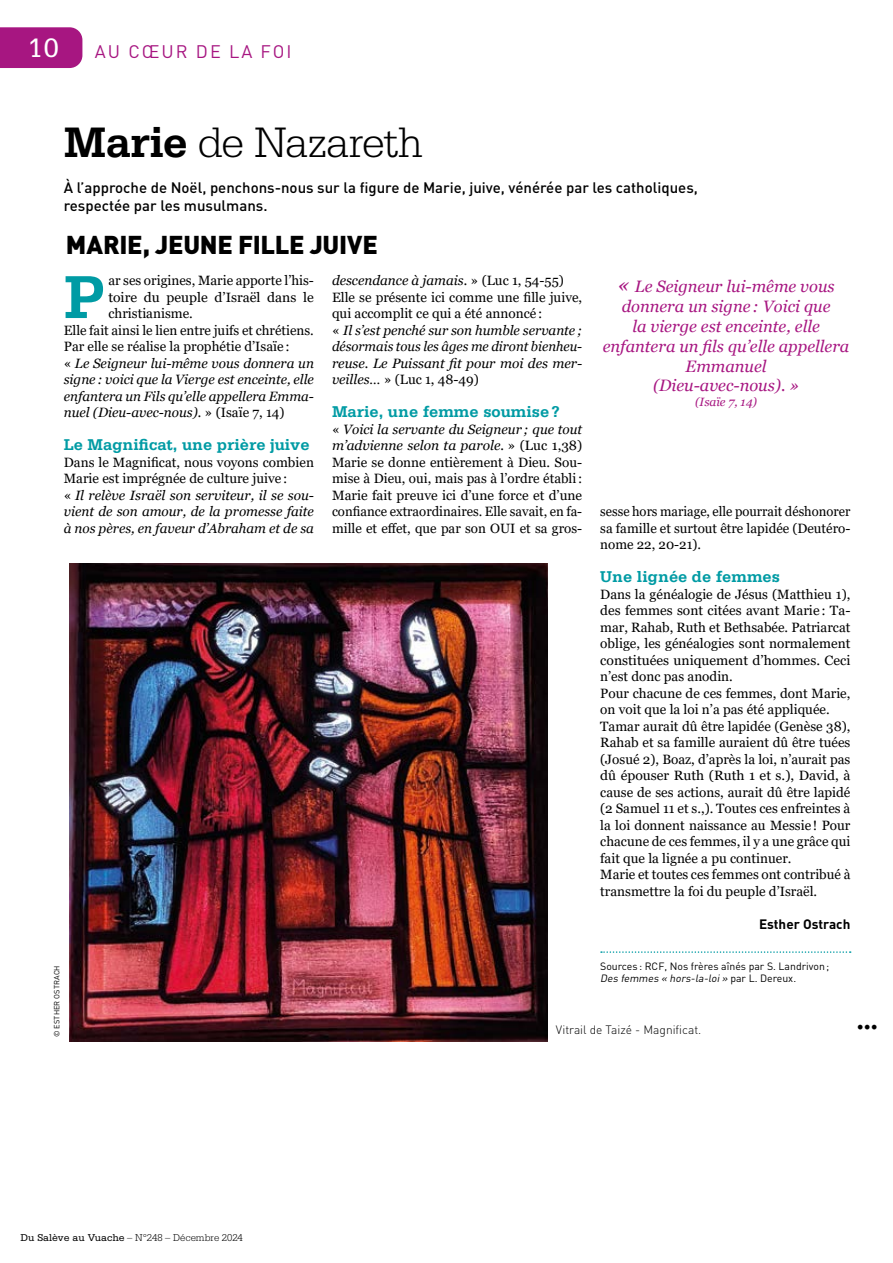
<style>
.page{position:relative;width:893px;height:1263px;background:#fff}
.page>*{position:absolute;margin:0;border:0;box-sizing:border-box;transform-origin:0 0}
.t1{font:700 63.9px "Serifa Std";color:#009ba4}
.t2{font:300 45px "Serifa Std";letter-spacing:-.025em;color:#000}
.t3{font:28.2px "Serifa Std";color:#fff}
.t4{font:900 25.5px "DIN Pro";letter-spacing:-.01em;color:#000}
.t5{font:18px "DIN Pro";letter-spacing:.11em;color:#a71681}
.t6{font:18px "Minion Pro";color:#000}
.t7{font:italic 16.5px/19.8px "Georgia";color:#a71681;text-align:center}
.t8{font:700 16.5px "Serifa Std";color:#009ba4}
.t9{font:500 15px/18px "DIN Pro";color:#000}
.t10{font:13.5px/16.5px "Georgia";color:#000;text-align:justify}
.t11{font:italic 13.5px/16.5px "Georgia";color:#000}
.t12{font:13.5px/16.5px "Georgia";color:#000;text-align:justify;scale:.96 1}
.t13{font:700 13.5px "DIN Pro";color:#000}
.t14{font:300 12px "DIN Pro";color:#000}
.t15{font:italic 12px "Georgia";color:#a71681}
.t16{font:10.5px/12px "DIN Pro";color:#000}
.t17{font:300 10.5px "Serifa Std";color:#000}
.t18{font:7.5px "DIN Pro";letter-spacing:.01em;color:#000}
.s1{font-weight:700}
.s2{font-style:normal}
.s3{font-style:italic}
.s4{font-size:21px}
.s5{font-weight:400}
</style>
<div class="page">
<svg style="left:601px;top:951px;width:250px;height:2px"></svg>
<img style="left:69px;top:564px;width:478px;height:478px">
<div style="left:0;top:27px;width:82px;height:41px;background:#a71681"></div>
<h3 class="t3" style="left:28px;top:32px;width:33px">10</h3>
<h3 class="t5" style="left:95px;top:40px;width:198px">AU CŒUR DE LA FOI</h3>
<h2 class="t2" style="left:64px;top:117px;width:361px"><span class="s1">Marie</span> de Nazareth</h2>
<p class="t9" style="left:64px;top:178px;width:636px">À l’approche de Noël, penchons-nous sur la figure de Marie, juive, vénérée par les catholiques, respectée par les musulmans.</p>
<h3 class="t4" style="left:66px;top:228px;width:314px">MARIE, JEUNE FILLE JUIVE</h3>
<h1 class="t1" style="left:64px;top:260px;width:44px">P</h1>
<p class="t10" style="left:108px;top:272px;width:207px">ar ses origines, Marie apporte l’his-</p>
<p class="t10" style="left:108px;top:289px;width:207px">toire du peuple d’Israël dans le</p>
<p class="t10" style="left:108px;top:305px;width:86px">christianisme.</p>
<p class="t10" style="left:64px;top:322px;width:252px">Elle fait ainsi le lien entre juifs et chrétiens.</p>
<p class="t10" style="left:64px;top:338px;width:227px">Par elle se réalise la prophétie d’Isaïe :</p>
<p class="t11" style="left:64px;top:355px;width:252px"><span class="s2">«</span> Le Seigneur lui-même vous donnera un</p>
<p class="t11" style="left:64px;top:371px;width:252px">signe : voici que la Vierge est enceinte, elle</p>
<p class="t11" style="left:64px;top:388px;width:252px">enfantera un Fils qu’elle appellera Emma-</p>
<p class="t11" style="left:64px;top:404px;width:222px">nuel (Dieu-avec-nous). <span class="s2">» (Isaïe 7, 14)</span></p>
<p class="t8" style="left:64px;top:435px;width:247px">Le Magnificat, une prière juive</p>
<p class="t11" style="left:64px;top:454px;width:252px"><span class="s2">Dans le Magnificat, nous voyons combien Marie est imprégnée de culture juive :<br>«</span> Il relève Israël son serviteur, il se sou&shy;vient de son amour, de la promesse faite à nos pères, en faveur d’Abraham et de sa</p>
<p class="t18" style="left:52px;top:1037px;width:73px;rotate:-90deg">© ESTHER OSTRACH</p>
<p class="t11" style="left:332px;top:272px;width:252px">descendance à jamais. <span class="s2">» (Luc 1, 54-55)<br>Elle se présente ici comme une fille juive, qui accomplit ce qui a été annoncé :<br>«</span> Il s’est penché sur son humble servante ; désormais tous les âges me diront bienheu&shy;reuse. Le Puissant fit pour moi des mer&shy;veilles… <span class="s2">» (Luc 1, 48-49)</span></p>
<p class="t8" style="left:332px;top:402px;width:229px">Marie, une femme soumise?</p>
<p class="t10" style="left:332px;top:421px;width:252px">« <span class="s3">Voici la servante du Seigneur ; que tout m’advienne selon ta parole.</span> » (Luc 1,38)<br>Marie se donne entièrement à Dieu. Sou&shy;mise à Dieu, oui, mais pas à l’ordre établi:<br>Marie fait preuve ici d’une force et d’une confiance extraordinaires. Elle savait, en fa&shy;mille et effet, que par son OUI et sa gros-</p>
<p class="t7" style="left:603px;top:277px;width:248px"><span class="s4">«</span> Le Seigneur lui-même vous donnera un signe : Voici que<br>la vierge est enceinte, elle enfantera un fils qu’elle appellera<br>Emmanuel<br>(Dieu-avec-nous). »</p>
<p class="t15" style="left:695px;top:394px;width:63px">(Isaïe 7, 14)</p>
<p class="t12" style="left:600px;top:503px;width:262px">sesse hors mariage, elle pourrait déshonorer sa famille et surtout être lapidée (Deutéro&shy;nome 22, 20-21).</p>
<p class="t8" style="left:600px;top:567px;width:181px">Une lignée de femmes</p>
<p class="t10" style="left:600px;top:586px;width:252px;text-align:left">Dans la généalogie de Jésus (Matthieu 1), des femmes sont citées avant Marie : Ta&shy;mar, Rahab, Ruth et Bethsabée. Patriarcat oblige, les généalogies sont normalement constituées uniquement d’hommes. Ceci n’est donc pas anodin.<br>Pour chacune de ces femmes, dont Marie, on voit que la loi n’a pas été appliquée.<br>Tamar aurait dû être lapidée (Genèse 38), Rahab et sa famille auraient dû être tuées (Josué 2), Boaz, d’après la loi, n’aurait pas dû épouser Ruth (Ruth 1 et s.), David, à cause de ses actions, aurait dû être lapidé (2 Samuel 11 et s.,). Toutes ces enfreintes à la loi donnent naissance au Messie ! Pour chacune de ces femmes, il y a une grâce qui fait que la lignée a pu continuer.<br>Marie et toutes ces femmes ont contribué à transmettre la foi du peuple d’Israël.</p>
<p class="t13" style="left:759px;top:914px;width:93px">Esther Ostrach</p>
<p class="t16" style="left:600px;top:960px;width:231px">Sources : RCF, Nos frères aînés par S. Landrivon;<br><span class="s3">Des femmes « hors-la-loi »</span> p a r L . D e re u x .</p>
<p class="t14" style="left:556px;top:1021px;width:147px">Vitrail de Taizé - Magnificat.</p>
<h3 class="t6" style="left:857px;top:1013px;width:23px">•••</h3>
<p class="t17" style="left:21px;top:1232px;width:224px"><span class="s5">Du Salève au Vuache</span> – N°248 – Décembre 2024</p>
</div>
